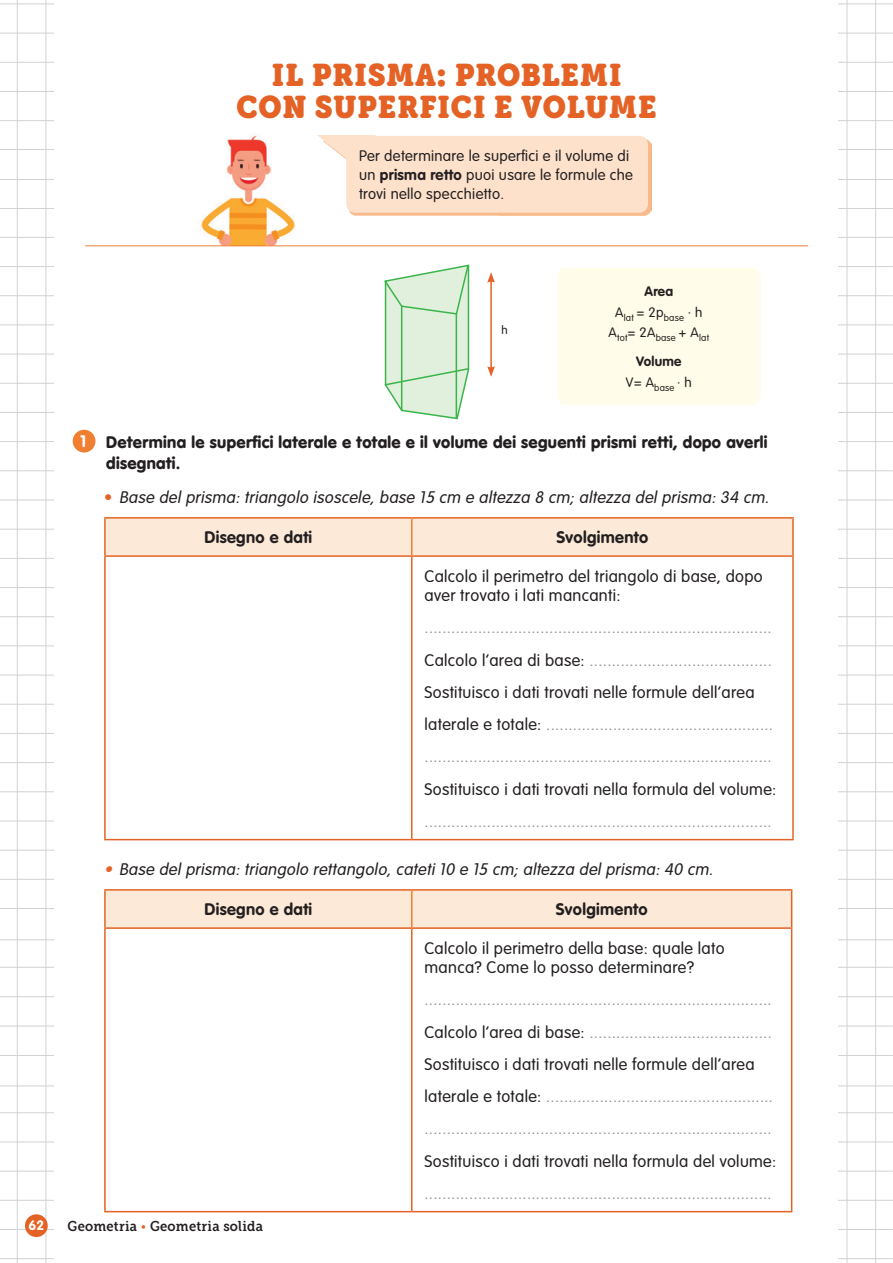
<style>
.page{position:relative;width:893px;height:1263px;background:#fff}
.page>*{position:absolute;margin:0;border:0;box-sizing:border-box;transform-origin:0 0}
.t1{font:700 30px/31.5px "Eacologica Round Slab";letter-spacing:.02em;color:#e46225;text-align:center}
.t2{font:300 16.5px/32.2px "VAG Rounded Std";letter-spacing:.02em;color:#939598}
.t3{font:300 16.5px/19.5px "VAG Rounded Std";letter-spacing:.02em;color:#231f20}
.t4{font:italic 300 16.5px "VAG Rounded Std";color:#231f20}
.t5{font:900 16.5px/21px "VAG Rounded Std";letter-spacing:.02em;color:#231f20}
.t6{font:700 16.5px "VAG Rounded Std";letter-spacing:.02em;color:#231f20}
.t7{font:700 16.5px "VAG Rounded Std";color:#fff}
.t8{font:300 15px/18.8px "VAG Rounded Std";letter-spacing:.02em;color:#231f20}
.t9{font:13.5px "Eacologica Round Slab";letter-spacing:.02em;color:#231f20}
.t10{font:700 13.5px/20.4px "VAG Rounded Std";letter-spacing:.02em;color:#231f20;text-align:center}
.t11{font:700 13.5px "VAG Rounded Std";color:#fff}
.t12{font:300 11.7px "VAG Rounded Std";color:#231f20}
.t13{font:300 9.45px/20.4px "VAG Rounded Std";letter-spacing:.02em;color:#231f20;text-align:center}
.s1{font-weight:700}
.s2{font-weight:300}
.s3{font-style:normal;color:#e46225}
.s4{color:#231f20}
.s5{color:#e46225}
</style>
<div class="page">
<hr style="left:46px;top:0;width:1px;height:1263px;background:#d1d2d4">
<hr style="left:17px;top:0;width:1px;height:1263px;background:#d1d2d4">
<hr style="left:0;top:237px;width:893px;height:1px;background:#d1d2d4">
<hr style="left:0;top:470px;width:893px;height:1px;background:#d1d2d4">
<hr style="left:0;top:704px;width:893px;height:1px;background:#d1d2d4">
<hr style="left:0;top:939px;width:893px;height:1px;background:#d1d2d4">
<hr style="left:0;top:120px;width:893px;height:1px;background:#d1d2d4">
<hr style="left:0;top:354px;width:893px;height:1px;background:#d1d2d4">
<hr style="left:0;top:587px;width:893px;height:1px;background:#d1d2d4">
<hr style="left:0;top:821px;width:893px;height:1px;background:#d1d2d4">
<hr style="left:0;top:1055px;width:893px;height:1px;background:#d1d2d4">
<hr style="left:0;top:208px;width:893px;height:1px;background:#d1d2d4">
<hr style="left:0;top:441px;width:893px;height:1px;background:#d1d2d4">
<hr style="left:0;top:675px;width:893px;height:1px;background:#d1d2d4">
<hr style="left:0;top:908px;width:893px;height:1px;background:#d1d2d4">
<hr style="left:0;top:1142px;width:893px;height:1px;background:#d1d2d4">
<hr style="left:0;top:325px;width:893px;height:1px;background:#d1d2d4">
<hr style="left:0;top:558px;width:893px;height:1px;background:#d1d2d4">
<hr style="left:0;top:791px;width:893px;height:1px;background:#d1d2d4">
<hr style="left:0;top:1026px;width:893px;height:1px;background:#d1d2d4">
<hr style="left:0;top:266px;width:893px;height:1px;background:#d1d2d4">
<hr style="left:0;top:500px;width:893px;height:1px;background:#d1d2d4">
<hr style="left:0;top:733px;width:893px;height:1px;background:#d1d2d4">
<hr style="left:0;top:967px;width:893px;height:1px;background:#d1d2d4">
<hr style="left:0;top:150px;width:893px;height:1px;background:#d1d2d4">
<hr style="left:0;top:383px;width:893px;height:1px;background:#d1d2d4">
<hr style="left:0;top:616px;width:893px;height:1px;background:#d1d2d4">
<hr style="left:0;top:850px;width:893px;height:1px;background:#d1d2d4">
<hr style="left:0;top:1086px;width:893px;height:1px;background:#d1d2d4">
<hr style="left:0;top:295px;width:893px;height:1px;background:#d1d2d4">
<hr style="left:0;top:529px;width:893px;height:1px;background:#d1d2d4">
<hr style="left:0;top:762px;width:893px;height:1px;background:#d1d2d4">
<hr style="left:0;top:996px;width:893px;height:1px;background:#d1d2d4">
<hr style="left:0;top:179px;width:893px;height:1px;background:#d1d2d4">
<hr style="left:0;top:412px;width:893px;height:1px;background:#d1d2d4">
<hr style="left:0;top:646px;width:893px;height:1px;background:#d1d2d4">
<hr style="left:0;top:879px;width:893px;height:1px;background:#d1d2d4">
<hr style="left:0;top:1112px;width:893px;height:1px;background:#d1d2d4">
<hr style="left:847px;top:0;width:1px;height:1263px;background:#d1d2d4">
<hr style="left:0;top:91px;width:893px;height:1px;background:#d1d2d4">
<hr style="left:0;top:62px;width:893px;height:1px;background:#d1d2d4">
<hr style="left:0;top:4px;width:893px;height:1px;background:#d1d2d4">
<hr style="left:0;top:33px;width:893px;height:1px;background:#d1d2d4">
<hr style="left:0;top:1200px;width:893px;height:1px;background:#d1d2d4">
<hr style="left:0;top:1171px;width:893px;height:1px;background:#d1d2d4">
<hr style="left:0;top:1229px;width:893px;height:1px;background:#d1d2d4">
<hr style="left:0;top:1258px;width:893px;height:1px;background:#d1d2d4">
<hr style="left:875px;top:0;width:1px;height:1263px;background:#d1d2d4">
<div style="left:55px;top:0;width:783px;height:1263px;background:#fff"></div>
<div style="left:25px;top:1214px;width:23px;height:23px;background:#e46225;border-radius:50%"></div>
<img style="left:201px;top:135px;width:94px;height:110px">
<hr style="left:490px;top:280px;width:2px;height:89px;background:#e46225">
<svg style="left:487px;top:272px;width:8px;height:11px"></svg>
<svg style="left:487px;top:366px;width:8px;height:11px"></svg>
<svg style="left:384px;top:264px;width:86px;height:156px;background:#d5ebd3"></svg>
<div style="left:106px;top:519px;width:686px;height:36px;background:#fde9d7"></div>
<hr style="left:104px;top:517px;width:308px;height:2px;background:#e46225">
<hr style="left:104px;top:519px;width:2px;height:36px;background:#e46225">
<hr style="left:412px;top:517px;width:382px;height:2px;background:#e46225">
<hr style="left:792px;top:519px;width:2px;height:36px;background:#e46225">
<hr style="left:104px;top:555px;width:308px;height:2px;background:#e46225">
<hr style="left:104px;top:557px;width:2px;height:282px;background:#e46225">
<hr style="left:412px;top:555px;width:382px;height:2px;background:#e46225">
<hr style="left:411px;top:557px;width:1px;height:282px;background:#e46225">
<hr style="left:792px;top:557px;width:2px;height:282px;background:#e46225">
<hr style="left:104px;top:839px;width:308px;height:1px;background:#e46225">
<hr style="left:412px;top:839px;width:382px;height:1px;background:#e46225">
<hr style="left:411px;top:519px;width:1px;height:36px;background:#f07f32">
<div style="left:106px;top:891px;width:685px;height:36px;background:#fde9d7"></div>
<hr style="left:104px;top:889px;width:308px;height:2px;background:#e46225">
<hr style="left:104px;top:891px;width:2px;height:36px;background:#e46225">
<hr style="left:412px;top:889px;width:380px;height:2px;background:#e46225">
<hr style="left:791px;top:891px;width:1px;height:36px;background:#e46225">
<hr style="left:104px;top:927px;width:308px;height:2px;background:#e46225">
<hr style="left:104px;top:929px;width:2px;height:282px;background:#e46225">
<hr style="left:412px;top:927px;width:380px;height:2px;background:#e46225">
<hr style="left:411px;top:929px;width:1px;height:282px;background:#e46225">
<hr style="left:791px;top:929px;width:1px;height:282px;background:#e46225">
<hr style="left:104px;top:1211px;width:308px;height:1px;background:#e46225">
<hr style="left:412px;top:1211px;width:380px;height:1px;background:#e46225">
<hr style="left:411px;top:891px;width:1px;height:36px;background:#f07f32">
<div style="left:73px;top:430px;width:22px;height:22px;background:#f07f32;border-radius:50%"></div>
<hr style="left:85px;top:245px;width:723px;height:1px;background:#f07f32">
<img style="left:350px;top:140px;width:301px;height:76px">
<svg style="left:317px;top:135px;width:331px;height:78px;background:#fde3cf"></svg>
<div style="left:557px;top:268px;width:204px;height:137px;background:#fffde9;border-radius:9px"></div>
<h1 class="t1" style="left:237px;top:58px;width:422px">IL PRISMA: PROBLEMI<br>CON SUPERFICI E VOLUME</h1>
<p class="t8" style="left:359px;top:147px;width:276px">Per determinare le superfici e il volume di un <span class="s1">prisma retto</span> puoi usare le formule che trovi nello specchietto.</p>
<p class="t11" style="left:28px;top:1217px;width:17px">62</p>
<p class="t7" style="left:80px;top:432px;width:8px">1</p>
<p class="t12" style="left:501px;top:323px;width:8px">h</p>
<p class="t10" style="left:645px;top:282px;width:30px">Area</p>
<p class="t13" style="left:608px;top:308px;width:102px"><sup>A</sup>lat <sup>=</sup> <sup>2p</sup>base <sup>∙</sup> <sup>h<br>A</sup>tot<sup>=</sup> <sup>2A</sup>base <sup>+</sup> <sup>A</sup>lat</p>
<p class="t10" style="left:626px;top:352px;width:67px">Volume<br><span class="s2">V= A</span><sub>base</sub> <span class="s2">∙ h</span></p>
<p class="t5" style="left:106px;top:432px;width:663px">Determina le superfici laterale e totale e il volume dei seguenti prismi retti, dopo averli disegnati.</p>
<p class="t4" style="left:104px;top:487px;width:670px"><span class="s3">•</span> Base del prisma: triangolo isoscele, base 15 cm e altezza 8 cm; altezza del prisma: 34 cm.</p>
<p class="t6" style="left:204px;top:528px;width:109px">Disegno e dati</p>
<p class="t6" style="left:556px;top:528px;width:93px">Svolgimento</p>
<p class="t3" style="left:425px;top:567px;width:340px">Calcolo il perimetro del triangolo di base, dopo aver trovato i lati mancanti:</p>
<p class="t2" style="left:425px;top:612px;width:350px">..............................................................................<br><span class="s4">Calcolo l’area di base:</span> .........................................<br><span class="s4">Sostituisco i dati trovati nelle formule dell’area laterale e totale:</span> ................................................... ..............................................................................</p>
<p class="t3" style="left:425px;top:780px;width:353px">Sostituisco i dati trovati nella formula del volume:</p>
<p class="t2" style="left:425px;top:805px;width:349px">..............................................................................</p>
<p class="t4" style="left:104px;top:859px;width:614px"><span class="s5">•</span> Base del prisma: triangolo rettangolo, cateti 10 e 15 cm; altezza del prisma: 40 cm.</p>
<p class="t6" style="left:204px;top:900px;width:109px">Disegno e dati</p>
<p class="t6" style="left:556px;top:900px;width:93px">Svolgimento</p>
<p class="t3" style="left:425px;top:939px;width:302px">Calcolo il perimetro della base: quale lato manca? Come lo posso determinare?</p>
<p class="t2" style="left:425px;top:984px;width:350px">..............................................................................<br><span class="s4">Calcolo l’area di base:</span> .........................................<br><span class="s4">Sostituisco i dati trovati nelle formule dell’area laterale e totale:</span> ................................................... ..............................................................................</p>
<p class="t3" style="left:425px;top:1152px;width:353px">Sostituisco i dati trovati nella formula del volume:</p>
<p class="t2" style="left:425px;top:1177px;width:349px">..............................................................................</p>
<p class="t9" style="left:68px;top:1217px;width:197px">Geometria <span class="s5">•</span> Geometria solida</p>
</div>
